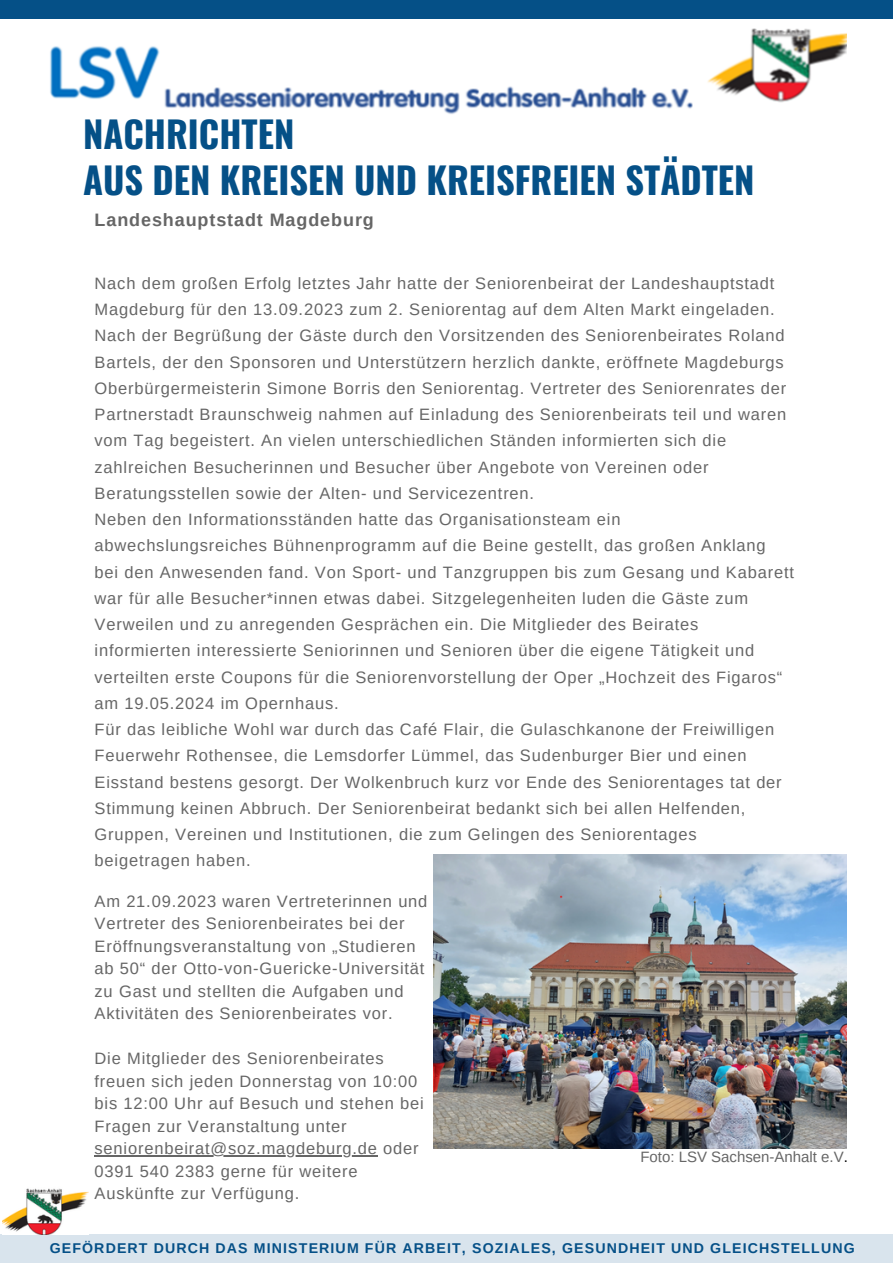
<style>
.page{position:relative;width:893px;height:1264px;background:#fff}
.page>*{position:absolute;margin:0;border:0;box-sizing:border-box;transform-origin:0 0}
.t1{font:700 36.3px "Oswald";color:#055087}
.t2{font:700 18px "Arimo";letter-spacing:.05em;color:#666}
.t3{font:16.5px/26.2px "Arimo";letter-spacing:.05em;color:#666}
.t4{font:15px "Arimo";color:#666}
.t5{font:700 14.1px "Arimo";letter-spacing:.08em;color:#055087}
.s1{color:#000}
</style>
<div class="page">
<div style="left:0;top:1234px;width:892px;height:28px;background:#d9e4ed"></div>
<div style="left:0;top:0;width:892px;height:19px;background:#055087"></div>
<img style="left:50px;top:28px;width:796px;height:86px">
<img style="left:2px;top:1188px;width:87px;height:46px">
<img style="left:434px;top:854px;width:412px;height:294px">
<hr style="left:94px;top:1155px;width:284px;height:1px;background:#666">
<p class="t1" style="left:83px;top:106px;width:213px">NACHRICHTEN</p>
<p class="t1" style="left:83px;top:152px;width:673px">AUS DEN KREISEN UND KREISFREIEN STÄDTEN</p>
<p class="t2" style="left:94px;top:210px;width:281px">Landeshauptstadt Magdeburg</p>
<p class="t3" style="left:94px;top:270px;width:681px">Nach dem großen Erfolg letztes Jahr hatte der Seniorenbeirat der Landeshauptstadt<br>Magdeburg für den 13.09.2023 zum 2. Seniorentag auf dem Alten Markt eingeladen.</p>
<p class="t3" style="left:94px;top:322px;width:693px">Nach der Begrüßung der Gäste durch den Vorsitzenden des Seniorenbeirates Roland Bartels, der den Sponsoren und Unterstützern herzlich dankte, eröffnete Magdeburgs Oberbürgermeisterin Simone Borris den Seniorentag. Vertreter des Seniorenrates der Partnerstadt Braunschweig nahmen auf Einladung des Seniorenbeirats teil und waren vom Tag begeistert. An vielen unterschiedlichen Ständen informierten sich die zahlreichen Besucherinnen und Besucher über Angebote von Vereinen oder Beratungsstellen sowie der Alten- und Servicezentren.</p>
<p class="t3" style="left:94px;top:506px;width:700px">Neben den Informationsständen hatte das Organisationsteam ein abwechslungsreiches Bühnenprogramm auf die Beine gestellt, das großen Anklang<br>bei den Anwesenden fand. Von Sport- und Tanzgruppen bis zum Gesang und Kabarett war für alle Besucher*innen etwas dabei. Sitzgelegenheiten luden die Gäste zum Verweilen und zu anregenden Gesprächen ein. Die Mitglieder des Beirates informierten interessierte Seniorinnen und Senioren über die eigene Tätigkeit und verteilten erste Coupons für die Seniorenvorstellung der Oper „Hochzeit des Figaros“ am 19.05.2024 im Opernhaus.</p>
<p class="t3" style="left:94px;top:716px;width:688px">Für das leibliche Wohl war durch das Café Flair, die Gulaschkanone der Freiwilligen Feuerwehr Rothensee, die Lemsdorfer Lümmel, das Sudenburger Bier und einen Eisstand bestens gesorgt. Der Wolkenbruch kurz vor Ende des Seniorentages tat der Stimmung keinen Abbruch. Der Seniorenbeirat bedankt sich bei allen Helfenden, Gruppen, Vereinen und Institutionen, die zum Gelingen des Seniorentages beigetragen haben.</p>
<p class="t3" style="left:94px;top:889px;width:334px;line-height:22.5px">Am 21.09.2023 waren Vertreterinnen und Vertreter des Seniorenbeirates bei der Eröffnungsveranstaltung von „Studieren ab 50“ der Otto-von-Guericke-Universität zu Gast und stellten die Aufgaben und Aktivitäten des Seniorenbeirates vor.</p>
<p class="t3" style="left:94px;top:1047px;width:330px;line-height:22.5px">Die Mitglieder des Seniorenbeirates freuen sich jeden Donnerstag von 10:00 bis 12:00 Uhr auf Besuch und stehen bei Fragen zur Veranstaltung unter seniorenbeirat@soz.magdeburg.de oder 0391 540 2383 gerne für weitere Auskünfte zur Verfügung.</p>
<p class="t4" style="left:640px;top:1148px;width:209px">Foto: LSV Sachsen-Anhalt e.V<span class="s1">.</span></p>
<p class="t5" style="left:50px;top:1239px;width:806px">GEFÖRDERT DURCH DAS MINISTERIUM FÜR ARBEIT, SOZIALES, GESUNDHEIT UND GLEICHSTELLUNG</p>
</div>
